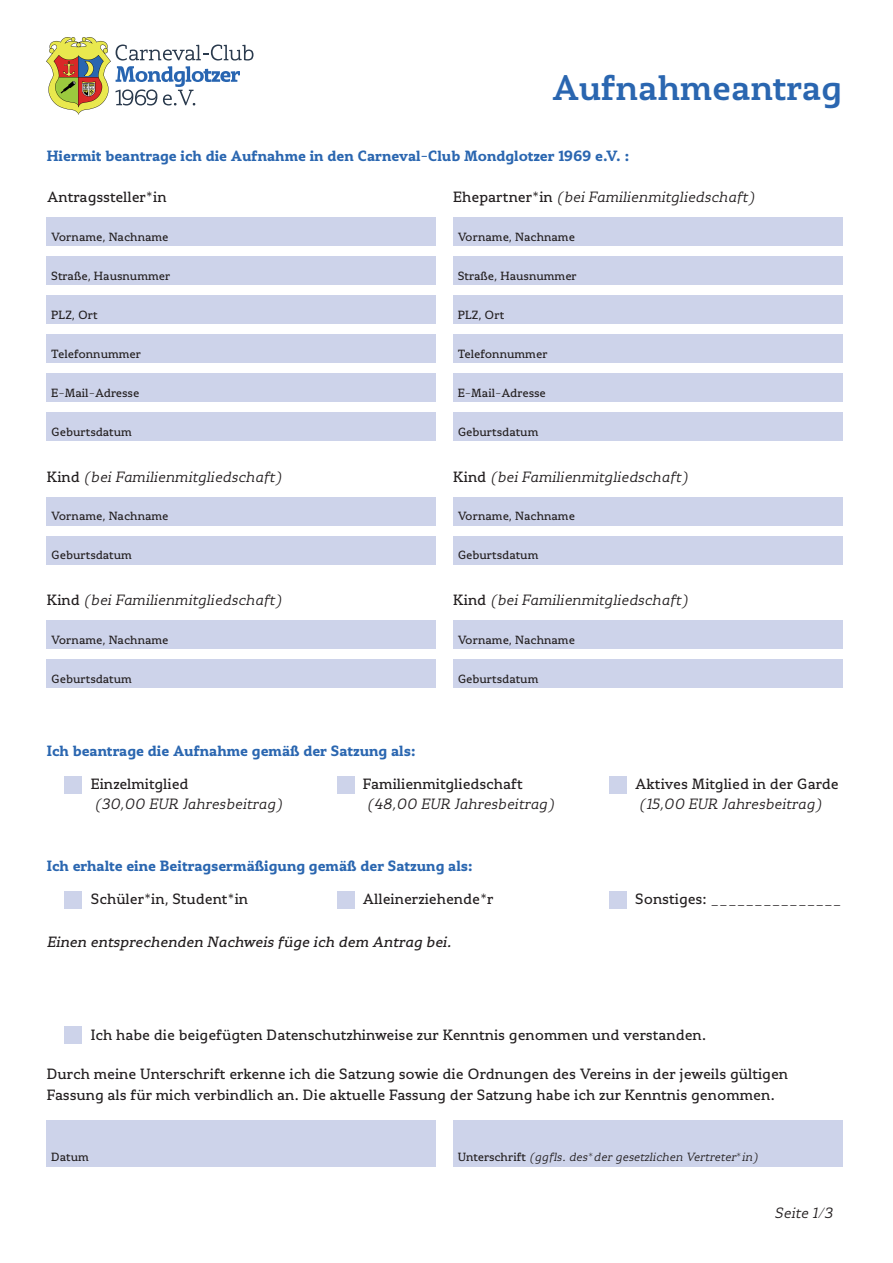
<style>
.page{position:relative;width:893px;height:1263px;background:#fff}
.page>*{position:absolute;margin:0;border:0;box-sizing:border-box;transform-origin:0 0}
.t1{font:500 36px "Stropha";color:#2a66b0}
.t2{font:15px/21px "Stropha";color:#231f20}
.t3{font:italic 300 15px "Stropha";color:#231f20}
.t4{font:700 15px "Stropha";color:#2a66b0}
.t5{font:italic 15px "Stropha";color:#231f20}
.t6{font:12px "Stropha";color:#231f20}
.t7{font:italic 300 12px "Stropha";color:#231f20}
.s1{font-weight:400;font-style:normal}
</style>
<div class="page">
<svg style="left:116px;top:45px;width:137px;height:61px"></svg>
<img style="left:47px;top:38px;width:64px;height:76px">
<div style="left:47px;top:218px;width:389px;height:28px;background:#cdd3ea"></div>
<div style="left:47px;top:257px;width:389px;height:28px;background:#cdd3ea"></div>
<div style="left:47px;top:296px;width:389px;height:28px;background:#cdd3ea"></div>
<div style="left:47px;top:335px;width:389px;height:28px;background:#cdd3ea"></div>
<div style="left:47px;top:374px;width:389px;height:28px;background:#cdd3ea"></div>
<div style="left:47px;top:413px;width:389px;height:28px;background:#cdd3ea"></div>
<div style="left:453px;top:218px;width:389px;height:28px;background:#cdd3ea"></div>
<div style="left:453px;top:257px;width:389px;height:28px;background:#cdd3ea"></div>
<div style="left:453px;top:296px;width:389px;height:28px;background:#cdd3ea"></div>
<div style="left:453px;top:335px;width:389px;height:28px;background:#cdd3ea"></div>
<div style="left:453px;top:374px;width:389px;height:28px;background:#cdd3ea"></div>
<div style="left:453px;top:413px;width:389px;height:28px;background:#cdd3ea"></div>
<div style="left:65px;top:1027px;width:17px;height:17px;background:#cdd3ea"></div>
<div style="left:65px;top:776px;width:17px;height:17px;background:#cdd3ea"></div>
<div style="left:337px;top:776px;width:17px;height:17px;background:#cdd3ea"></div>
<div style="left:609px;top:776px;width:17px;height:17px;background:#cdd3ea"></div>
<div style="left:65px;top:891px;width:17px;height:17px;background:#cdd3ea"></div>
<div style="left:337px;top:891px;width:17px;height:17px;background:#cdd3ea"></div>
<div style="left:609px;top:891px;width:17px;height:17px;background:#cdd3ea"></div>
<div style="left:47px;top:1120px;width:389px;height:46px;background:#cdd3ea"></div>
<div style="left:453px;top:1120px;width:389px;height:46px;background:#cdd3ea"></div>
<div style="left:453px;top:497px;width:389px;height:28px;background:#cdd3ea"></div>
<div style="left:453px;top:536px;width:389px;height:28px;background:#cdd3ea"></div>
<div style="left:47px;top:497px;width:389px;height:28px;background:#cdd3ea"></div>
<div style="left:47px;top:536px;width:389px;height:28px;background:#cdd3ea"></div>
<div style="left:453px;top:621px;width:389px;height:28px;background:#cdd3ea"></div>
<div style="left:453px;top:660px;width:389px;height:28px;background:#cdd3ea"></div>
<div style="left:47px;top:621px;width:389px;height:28px;background:#cdd3ea"></div>
<div style="left:47px;top:660px;width:389px;height:28px;background:#cdd3ea"></div>
<h1 class="t1" style="left:552px;top:66px;width:292px">Aufnahmeantrag</h1>
<p class="t4" style="left:47px;top:147px;width:584px">Hiermit beantrage ich die Aufnahme in den Carneval-Club Mondglotzer 1969 e.V. :</p>
<p class="t2" style="left:47px;top:186px;width:121px">Antragssteller*in</p>
<p class="t3" style="left:453px;top:188px;width:303px"><span class="s1">Ehepartner*in</span> (bei Familienmitgliedschaft)</p>
<p class="t6" style="left:51px;top:230px;width:119px">Vorname, Nachname</p>
<p class="t6" style="left:51px;top:269px;width:121px">Straße, Hausnummer</p>
<p class="t6" style="left:51px;top:308px;width:48px">PLZ, Ort</p>
<p class="t6" style="left:51px;top:347px;width:91px">Telefonnummer</p>
<p class="t6" style="left:51px;top:386px;width:90px">E-Mail-Adresse</p>
<p class="t6" style="left:51px;top:425px;width:82px">Geburtsdatum</p>
<p class="t3" style="left:47px;top:468px;width:237px"><span class="s1">Kind</span> (bei Familienmitgliedschaft)</p>
<p class="t6" style="left:51px;top:509px;width:119px">Vorname, Nachname</p>
<p class="t6" style="left:51px;top:548px;width:82px">Geburtsdatum</p>
<p class="t3" style="left:47px;top:591px;width:237px"><span class="s1">Kind</span> (bei Familienmitgliedschaft)</p>
<p class="t6" style="left:51px;top:633px;width:119px">Vorname, Nachname</p>
<p class="t6" style="left:51px;top:672px;width:82px">Geburtsdatum</p>
<p class="t6" style="left:458px;top:230px;width:119px">Vorname, Nachname</p>
<p class="t6" style="left:458px;top:269px;width:121px">Straße, Hausnummer</p>
<p class="t6" style="left:458px;top:308px;width:48px">PLZ, Ort</p>
<p class="t6" style="left:458px;top:347px;width:91px">Telefonnummer</p>
<p class="t6" style="left:458px;top:386px;width:90px">E-Mail-Adresse</p>
<p class="t6" style="left:458px;top:425px;width:82px">Geburtsdatum</p>
<p class="t3" style="left:453px;top:468px;width:237px"><span class="s1">Kind</span> (bei Familienmitgliedschaft)</p>
<p class="t6" style="left:458px;top:509px;width:119px">Vorname, Nachname</p>
<p class="t6" style="left:458px;top:548px;width:82px">Geburtsdatum</p>
<p class="t3" style="left:453px;top:591px;width:237px"><span class="s1">Kind</span> (bei Familienmitgliedschaft)</p>
<p class="t6" style="left:458px;top:633px;width:119px">Vorname, Nachname</p>
<p class="t6" style="left:458px;top:672px;width:82px">Geburtsdatum</p>
<p class="t4" style="left:47px;top:742px;width:370px">Ich beantrage die Aufnahme gemäß der Satzung als:</p>
<p class="t2" style="left:91px;top:773px;width:99px">Einzelmitglied</p>
<p class="t3" style="left:94px;top:795px;width:190px">(30,00 EUR Jahresbeitrag)</p>
<p class="t2" style="left:363px;top:773px;width:161px">Familienmitgliedschaft</p>
<p class="t3" style="left:367px;top:795px;width:189px">(48,00 EUR Jahresbeitrag)</p>
<p class="t2" style="left:635px;top:773px;width:205px">Aktives Mitglied in der Garde</p>
<p class="t3" style="left:639px;top:795px;width:185px">(15,00 EUR Jahresbeitrag)</p>
<p class="t4" style="left:47px;top:857px;width:427px">Ich erhalte eine Beitragsermäßigung gemäß der Satzung als:</p>
<p class="t2" style="left:91px;top:889px;width:159px">Schüler*in, Student*in</p>
<p class="t2" style="left:363px;top:889px;width:132px">Alleinerziehende*r</p>
<p class="t2" style="left:635px;top:889px;width:208px">Sonstiges: _______________</p>
<p class="t5" style="left:47px;top:933px;width:406px">Einen entsprechenden Nachweis füge ich dem Antrag bei.</p>
<p class="t2" style="left:91px;top:1024px;width:617px">Ich habe die beigefügten Datenschutzhinweise zur Kenntnis genommen und verstanden.</p>
<p class="t2" style="left:47px;top:1063px;width:743px">Durch meine Unterschrift erkenne ich die Satzung sowie die Ordnungen des Vereins in der jeweils gültigen<br>Fassung als für mich verbindlich an. Die aktuelle Fassung der Satzung habe ich zur Kenntnis genommen.</p>
<p class="t6" style="left:51px;top:1150px;width:39px">Datum</p>
<p class="t7" style="left:458px;top:1150px;width:302px"><span class="s1">Unterschrift</span> (ggfls. des*der gesetzlichen Vertreter*in)</p>
<p class="t3" style="left:774px;top:1204px;width:60px">Seite 1/3</p>
</div>
